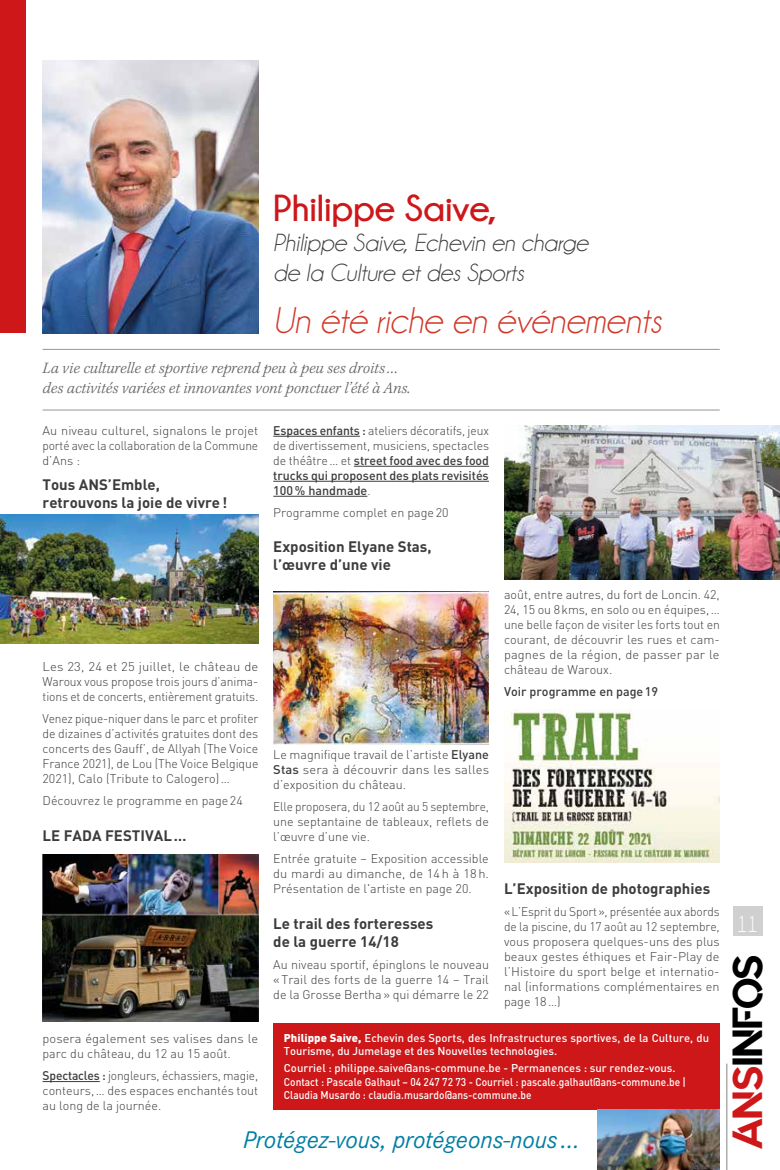
<style>
.page{position:relative;width:780px;height:1170px;background:#fff}
.page>*{position:absolute;margin:0;border:0;box-sizing:border-box;transform-origin:0 0}
.t1{font:41.88px "Quantify";color:#000}
.t2{font:italic 37.5px "Champagne&Limousines";color:#d23627}
.t3{font:700 37.5px "Champagne&Limousines";color:#cd1719}
.t4{font:italic 25px/30px "Champagne&Limousines";color:#3c3c3b}
.t5{font:italic 25px "Corporate S";color:#007ea3}
.t6{font:23.75px "Champagne&Limousines";color:#fff;scale:.95 1}
.t7{font:italic 300 16.25px/19.5px "Kepler Std";color:#646363}
.t8{font:700 15px/18px "DIN";color:#3c3c3b}
.t9{font:300 12.5px/15px "DIN";color:#3c3c3b;text-align:justify}
.t10{font:300 12.5px/15px "DIN";color:#3c3c3b;text-align:justify;scale:.96 1}
.t11{font:300 12.5px/15px "DIN";color:#3c3c3b;text-align:justify;scale:.95 1}
.t12{font:500 12.5px/15px "DIN";letter-spacing:-.005em;color:#3c3c3b;text-align:justify}
.t13{font:300 12.5px/15px "DIN";color:#3c3c3b;text-align:justify;scale:1.04 1}
.t14{font:500 11.25px/13.5px "DIN";color:#fff}
.s1{font-weight:300}
.s2{font-weight:500}
.s3{font-weight:900}
.s4{color:#cd1719}
</style>
<div class="page">
<hr style="left:726px;top:1063px;width:1px;height:106px;background:#9d9d9c">
<div style="left:732px;top:905px;width:30px;height:30px;background:#d0d0d0"></div>
<div style="left:0;top:0;width:25px;height:333px;background:#cd1719"></div>
<img style="left:43px;top:60px;width:215px;height:273px">
<div style="left:273px;top:1022px;width:446px;height:87px;background:#cd1719"></div>
<img style="left:597px;top:1109px;width:122px;height:60px">
<hr style="left:43px;top:1080px;width:57px;height:1px;background:#3c3c3b">
<hr style="left:273px;top:436px;width:87px;height:1px;background:#3c3c3b">
<hr style="left:354px;top:466px;width:135px;height:1px;background:#3c3c3b">
<hr style="left:273px;top:481px;width:216px;height:1px;background:#3c3c3b">
<hr style="left:273px;top:496px;width:94px;height:1px;background:#3c3c3b">
<img style="left:273px;top:591px;width:216px;height:153px">
<img style="left:0;top:515px;width:258px;height:129px">
<hr style="left:43px;top:349px;width:676px;height:1px;background:#7c7b7b">
<hr style="left:43px;top:409px;width:676px;height:1px;background:#7c7b7b">
<img style="left:504px;top:425px;width:276px;height:154px">
<img style="left:43px;top:854px;width:215px;height:167px">
<img style="left:504px;top:709px;width:215px;height:153px">
<h2 class="t3" style="left:273px;top:187px;width:225px">Philippe Saive,</h2>
<h3 class="t4" style="left:273px;top:228px;width:316px">Philippe Saive, Echevin en charge de la Culture et des Sports</h3>
<h2 class="t2" style="left:273px;top:302px;width:390px">Un été riche en événements</h2>
<h3 class="t7" style="left:43px;top:359px;width:369px">La vie culturelle et sportive reprend peu à peu ses droits… des activités variées et innovantes vont ponctuer l’été à Ans.</h3>
<p class="t9" style="left:43px;top:422px;width:217px">Au niveau culturel, signalons le projet porté avec la collaboration de la Commune d’Ans :</p>
<p class="t8" style="left:43px;top:474px;width:186px">Tous ANS’Emble, retrouvons la joie de vivre!</p>
<p class="t12" style="left:273px;top:422px;width:217px">Espaces enfants : <span class="s1">ateliers décoratifs, jeux de divertissement, musiciens, spectacles de théâtre… et</span> street food avec des food trucks qui proposent des plats revisités 100% handmade<span class="s1">.</span></p>
<p class="t9" style="left:273px;top:504px;width:177px">Programme complet en page20</p>
<p class="t8" style="left:273px;top:537px;width:160px">Exposition Elyane Stas, l’œuvre d’une vie</p>
<p class="t13" style="left:43px;top:658px;width:209px">Les 23, 24 et 25 juillet, le château de Waroux vous propose trois jours d’anima&shy;tions et de concerts, entièrement gratuits.</p>
<p class="t11" style="left:43px;top:710px;width:229px">Venez pique-niquer dans le parc et profiter de dizaines d’activités gratuites dont des concerts des Gauff’, de Allyah (The Voice France 2021), de Lou (The Voice Belgique 2021), Calo (Tribute to Calogero)…</p>
<p class="t9" style="left:43px;top:792px;width:202px">Découvrez le programme en page24</p>
<p class="t8" style="left:43px;top:825px;width:145px">LE FADA FESTIVAL…</p>
<p class="t9" style="left:273px;top:746px;width:217px">Le magnifique travail de l’artiste <span class="s2">Elyane Stas</span> sera à découvrir dans les salles d’exposition du château.</p>
<p class="t11" style="left:273px;top:798px;width:228px">Elle proposera, du 12 août au 5 septembre, une septantaine de tableaux, reflets de l’œuvre d’une vie.</p>
<p class="t9" style="left:273px;top:850px;width:217px">Entrée gratuite – Exposition accessible du mardi au dimanche, de 14h à 18h.<br>Présentation de l'artiste en page 20.</p>
<p class="t8" style="left:273px;top:913px;width:161px">Le trail des forteresses de la guerre 14/18</p>
<p class="t9" style="left:273px;top:956px;width:217px">Au niveau sportif, épinglons le nouveau «Trail des forts de la guerre 14 – Trail de la Grosse Bertha» qui démarre le 22</p>
<p class="t9" style="left:504px;top:587px;width:217px">août, entre autres, du fort de Loncin. 42, 24, 15 ou 8kms, en solo ou en équipes,… une belle façon de visiter les forts tout en courant, de découvrir les rues et cam&shy;pagnes de la région, de passer par le château de Waroux.</p>
<p class="t12" style="left:504px;top:683px;width:156px">Voir programme en page19</p>
<p class="t8" style="left:504px;top:878px;width:208px">L’Exposition de photographies</p>
<p class="t10" style="left:504px;top:903px;width:226px">«L’Esprit du Sport», présentée aux abords de la piscine, du 17 août au 12 septembre, vous proposera quelques-uns des plus beaux gestes éthiques et Fair-Play de l’Histoire du sport belge et internatio&shy;nal (informations complémentaires en page 18…)</p>
<p class="t14" style="left:284px;top:1030px;width:426px"><span class="s3">Philippe Saive,</span> Echevin des Sports, des Infrastructures sportives, de la Culture, du<br>Tourisme, du Jumelage et des Nouvelles technologies.</p>
<p class="t14" style="left:284px;top:1060px;width:403px">Courriel : philippe.saive@ans-commune.be - Permanences : sur rendez-vous.<br>Contact : Pascale Galhaut – 04 247 72 73 - Courriel : pascale.galhaut@ans-commune.be |<br>Claudia Musardo : claudia.musardo@ans-commune.be</p>
<h3 class="t5" style="left:243px;top:1125px;width:338px">Protégez-vous, protégeons-nous ...</h3>
<p class="t9" style="left:43px;top:1030px;width:217px">posera également ses valises dans le parc du château, du 12 au 15 août.</p>
<p class="t10" style="left:43px;top:1067px;width:226px"><span class="s2">Spectacles :</span> jongleurs, échassiers, magie, conteurs,… des espaces enchantés tout au long de la journée.</p>
<h3 class="t6" style="left:736px;top:911px;width:25px">11</h3>
<h1 class="t1" style="left:724px;top:1149px;width:197px;rotate:-90deg"><span class="s4">ANS</span>INFOS</h1>
</div>
